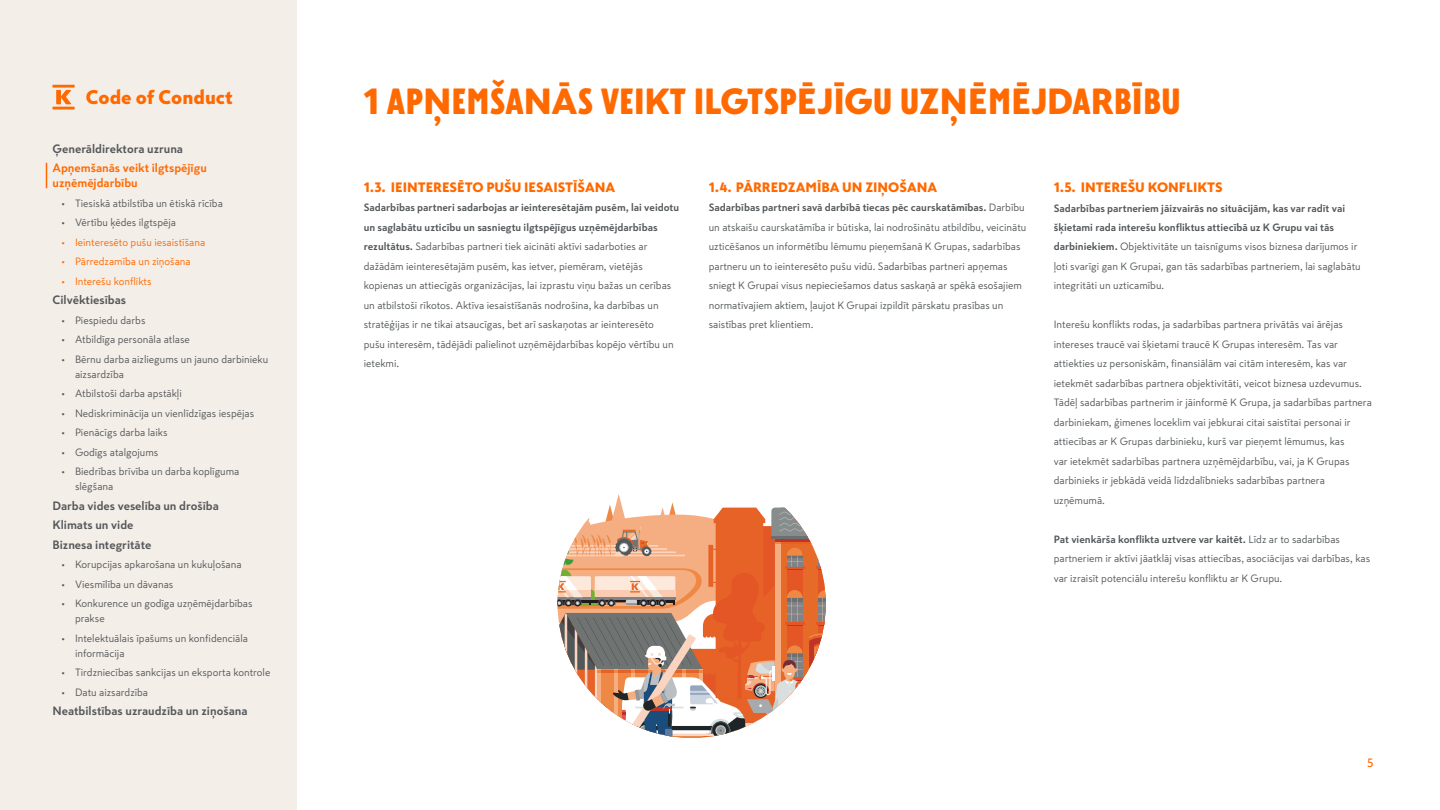
<style>
.page{position:relative;width:1440px;height:810px;background:#fff}
.page>*{position:absolute;margin:0;border:0;box-sizing:border-box;transform-origin:0 0}
.t1{font:900 36px "Skatta Sans Headline";color:#ff6900}
.t2{font:900 19.5px "Skatta Sans";color:#ff6900}
.t3{font:900 13.5px "Skatta Sans";color:#ff6900}
.t4{font:700 12px/19.5px "Skatta Sans";color:#54585a}
.t5{font:700 12px/15px "Skatta Sans";color:#ff6900}
.t6{font:500 12px "Skatta Sans";color:#ff6900}
.t7{font:10.5px/19.5px "Skatta Sans";color:#54585a}
.t8{font:10.5px "Skatta Sans";color:#ff6900}
.s1{font-family:"Skatta Sans"}
.s2{font-weight:700}
</style>
<div class="page">
<svg style="left:558px;top:494px;width:268px;height:244px"></svg>
<div style="left:0;top:0;width:296px;height:809px;background:#f4eee9"></div>
<svg style="left:52px;top:85px;width:23px;height:25px"></svg>
<svg style="left:46px;top:163px;width:1px;height:25px"></svg>
<h2 class="t2" style="left:86px;top:83px;width:149px">Code of Conduct</h2>
<p class="t4" style="left:52px;top:138px;width:132px">Ģenerāldirektora uzruna</p>
<p class="t5" style="left:52px;top:160px;width:156px">Apņemšanās veikt ilgtspējīgu uzņēmējdarbību</p>
<p class="t7" style="left:62px;top:193px;width:163px">• Tiesiskā atbilstība un ētiskā rīcība</p>
<p class="t7" style="left:62px;top:213px;width:116px">• Vērtību ķēdes ilgtspēja</p>
<p class="t8" style="left:62px;top:235px;width:145px">• Ieinteresēto pušu iesaistīšana</p>
<p class="t8" style="left:62px;top:254px;width:131px">• Pārredzamība un ziņošana</p>
<p class="t8" style="left:62px;top:274px;width:92px">• Interešu konflikts</p>
<p class="t4" style="left:52px;top:290px;width:75px">Cilvēktiesības</p>
<p class="t7" style="left:62px;top:310px;width:85px">• Piespiedu darbs</p>
<p class="t7" style="left:62px;top:330px;width:130px">• Atbildīga personāla atlase</p>
<p class="t7" style="left:75px;top:351px;width:195px;line-height:15px;text-indent:-14px">• Bērnu darba aizliegums un jauno darbinieku aizsardzība</p>
<p class="t7" style="left:62px;top:384px;width:122px">• Atbilstoši darba apstākļi</p>
<p class="t7" style="left:62px;top:403px;width:194px">• Nediskriminācija un vienlīdzīgas iespējas</p>
<p class="t7" style="left:62px;top:423px;width:107px">• Pienācīgs darba laiks</p>
<p class="t7" style="left:62px;top:442px;width:98px">• Godīgs atalgojums</p>
<p class="t7" style="left:75px;top:464px;width:166px;line-height:15px;text-indent:-14px">• Biedrības brīvība un darba koplīguma slēgšana</p>
<p class="t4" style="left:52px;top:495px;width:168px">Darba vides veselība un drošība<br>Klimats un vide<br>Biznesa integritāte</p>
<p class="t7" style="left:62px;top:555px;width:182px">• Korupcijas apkarošana un kukuļošana</p>
<p class="t7" style="left:62px;top:574px;width:113px">• Viesmīlība un dāvanas</p>
<p class="t7" style="left:75px;top:596px;width:179px;line-height:15px;text-indent:-14px">• Konkurence un godīga uzņēmējdarbības prakse</p>
<p class="t7" style="left:75px;top:630px;width:175px;line-height:15px;text-indent:-14px">• Intelektuālais īpašums un konfidenciāla informācija</p>
<p class="t7" style="left:62px;top:663px;width:210px">• Tirdzniecības sankcijas un eksporta kontrole</p>
<p class="t7" style="left:62px;top:682px;width:88px">• Datu aizsardzība</p>
<p class="t4" style="left:52px;top:701px;width:197px">Neatbilstības uzraudzība un ziņošana</p>
<h1 class="t1" style="left:364px;top:79px;width:819px">1 AP<span class="s1">Ņ</span>EMŠAN<span class="s1">Ā</span>S VEIKT ILGTSP<span class="s1">Ē</span>J<span class="s1">Ī</span>GU UZ<span class="s1">ŅĒ</span>M<span class="s1">Ē</span>JDARB<span class="s1">Ī</span>BU</h1>
<p class="t3" style="left:364px;top:177px;width:253px">1.3. IEINTERESĒTO PUŠU IESAISTĪŠANA</p>
<p class="t3" style="left:709px;top:177px;width:230px">1.4. PĀRREDZAMĪBA UN ZIŅOŠANA</p>
<p class="t3" style="left:1054px;top:177px;width:171px">1.5. INTEREŠU KONFLIKTS</p>
<p class="t7" style="left:364px;top:198px;width:317px"><span class="s2">Sadarbības partneri sadarbojas ar ieinteresētajām pusēm, lai veidotu un saglabātu uzticību un sasniegtu ilgtspējīgus uzņēmējdarbības rezultātus.</span> Sadarbības partneri tiek aicināti aktīvi sadarboties ar dažādām ieinteresētajām pusēm, kas ietver, piemēram, vietējās kopienas un attiecīgās organizācijas, lai izprastu viņu bažas un cerības un atbilstoši rīkotos. Aktīva iesaistīšanās nodrošina, ka darbības un stratēģijas ir ne tikai atsaucīgas, bet arī saskaņotas ar ieinteresēto<br>pušu interesēm, tādējādi palielinot uzņēmējdarbības kopējo vērtību un ietekmi.</p>
<p class="t7" style="left:709px;top:198px;width:319px"><span class="s2">Sadarbības partneri savā darbībā tiecas pēc caurskatāmības.</span> Darbību un atskaišu caurskatāmība ir būtiska, lai nodrošinātu atbildību, veicinātu uzticēšanos un informētību lēmumu pieņemšanā K Grupas, sadarbības partneru un to ieinteresēto pušu vidū. Sadarbības partneri apņemas sniegt K Grupai visus nepieciešamos datus saskaņā ar spēkā esošajiem normatīvajiem aktiem, ļaujot K Grupai izpildīt pārskatu prasības un saistības pret klientiem.</p>
<p class="t7" style="left:1054px;top:198px;width:309px"><span class="s2">Sadarbības partneriem jāizvairās no situācijām, kas var radīt vai šķietami rada interešu konfliktus attiecībā uz K Grupu vai tās darbiniekiem.</span> Objektivitāte un taisnīgums visos biznesa darījumos ir ļoti svarīgi gan K Grupai, gan tās sadarbības partneriem, lai saglabātu integritāti un uzticamību.</p>
<p class="t7" style="left:1054px;top:315px;width:320px">Interešu konflikts rodas, ja sadarbības partnera privātās vai ārējas intereses traucē vai šķietami traucē K Grupas interesēm. Tas var attiekties uz personiskām, finansiālām vai citām interesēm, kas var ietekmēt sadarbības partnera objektivitāti, veicot biznesa uzdevumus.<br>Tādēļ sadarbības partnerim ir jāinformē K Grupa, ja sadarbības partnera darbiniekam, ģimenes loceklim vai jebkurai citai saistītai personai ir attiecības ar K Grupas darbinieku, kurš var pieņemt lēmumus, kas<br>var ietekmēt sadarbības partnera uzņēmējdarbību, vai, ja K Grupas darbinieks ir jebkādā veidā līdzdalībnieks sadarbības partnera uzņēmumā.</p>
<p class="t7" style="left:1054px;top:529px;width:318px"><span class="s2">Pat vienkārša konflikta uztvere var kaitēt.</span> Līdz ar to sadarbības partneriem ir aktīvi jāatklāj visas attiecības, asociācijas vai darbības, kas var izraisīt potenciālu interešu konfliktu ar K Grupu.</p>
<p class="t6" style="left:1367px;top:755px;width:8px">5</p>
</div>
